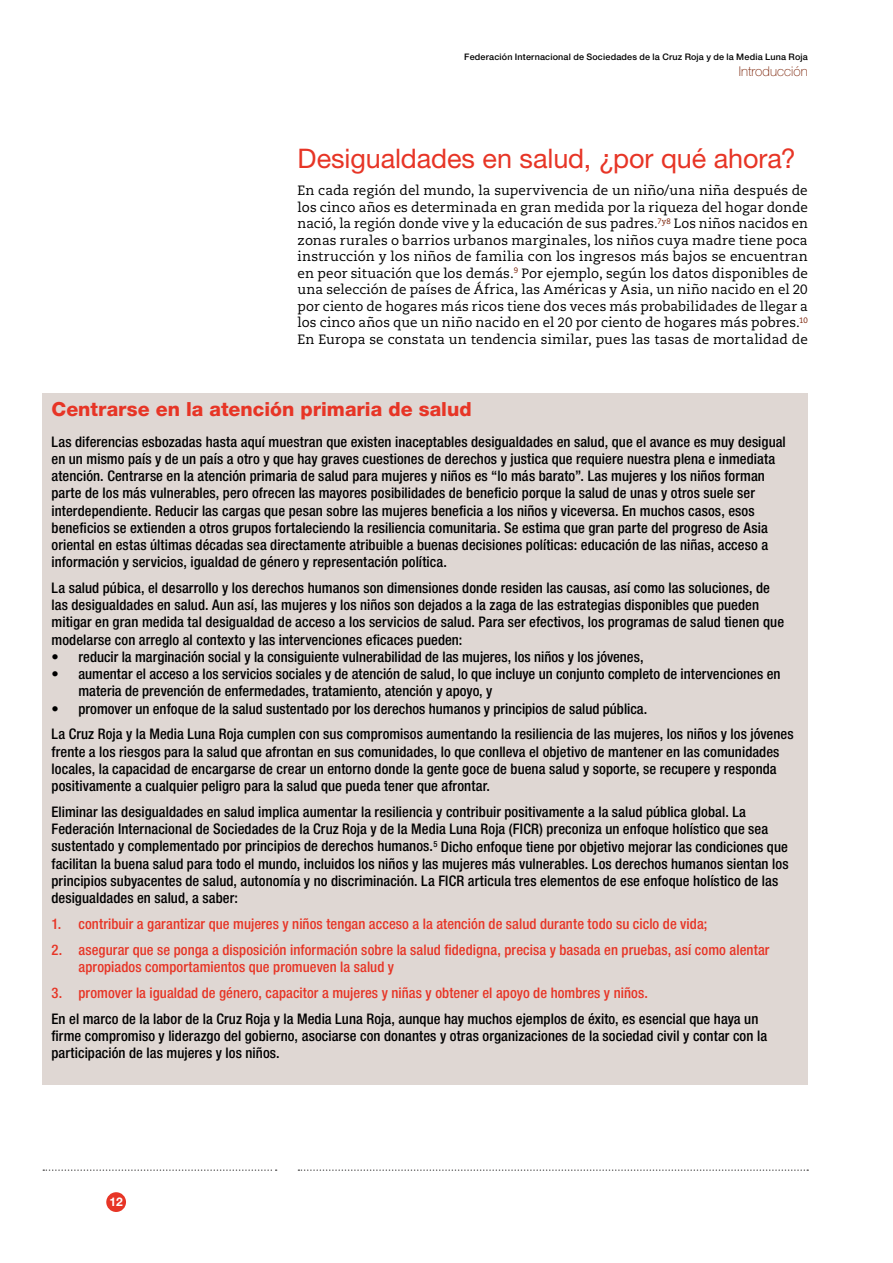
<style>
.page{position:relative;width:893px;height:1263px;background:#fff}
.page>*{position:absolute;margin:0;border:0;box-sizing:border-box;transform-origin:0 0}
.t1{font:27px "Helvetica Neue LT Std";letter-spacing:-.005em;color:#e73526}
.t2{font:800 19.5px "Helvetica Neue LT Std";color:#e73526}
.t3{font:500 condensed 14.7px/17.2px "Helvetica Neue LT Std";letter-spacing:.005em;color:#000}
.t4{font:500 condensed 14.7px/17.2px "Helvetica Neue LT Std";letter-spacing:.005em;color:#e73526}
.t5{font:13.5px/16.5px "Caecilia LT Std";letter-spacing:.01em;color:#000;text-align:justify}
.t6{font:100 13.5px "Helvetica Neue LT Std";letter-spacing:.005em;color:#781d00}
.t7{font:700 12px "Helvetica Neue LT Std";color:#fff}
.t8{font:500 9px "Helvetica Neue LT Std";letter-spacing:.02em;color:#000}
</style>
<div class="page">
<svg style="left:298px;top:1169px;width:510px;height:2px"></svg>
<svg style="left:43px;top:1169px;width:234px;height:2px"></svg>
<div style="left:106px;top:1192px;width:20px;height:20px;background:#e73526;border-radius:50%"></div>
<div style="left:43px;top:393px;width:765px;height:691px;background:#dfd7d3"></div>
<p class="t8" style="left:464px;top:51px;width:345px">Federación Internacional de Sociedades de la Cruz Roja y de la Media Luna Roja</p>
<p class="t6" style="left:739px;top:64px;width:71px">Introducción</p>
<h1 class="t1" style="left:298px;top:142px;width:500px">Desigualdades en salud, ¿por qué ahora?</h1>
<p class="t5" style="left:298px;top:183px;width:512px">En cada región del mundo, la supervivencia de un niño/una niña después de los cinco años es determinada en gran medida por la riqueza del hogar donde nació, la región donde vive y la educación de sus padres.<sup>7y8</sup> Los niños nacidos en zonas rurales o barrios urbanos marginales, los niños cuya madre tiene poca instrucción y los niños de familia con los ingresos más bajos se encuentran en peor situación que los demás.<sup>9</sup> Por ejemplo, según los datos disponibles de una selección de países de África, las Américas y Asia, un niño nacido en el 20 por ciento de hogares más ricos tiene dos veces más probabilidades de llegar a los cinco años que un niño nacido en el 20 por ciento de hogares más pobres.<sup>10<br></sup>En Europa se constata un tendencia similar, pues las tasas de mortalidad de</p>
<h2 class="t2" style="left:52px;top:398px;width:422px">Centrarse en la atención primaria de salud</h2>
<p class="t3" style="left:52px;top:432px;width:736px">Las diferencias esbozadas hasta aquí muestran que existen inaceptables desigualdades en salud, que el avance es muy desigual en un mismo país y de un país a otro y que hay graves cuestiones de derechos y justica que requiere nuestra plena e inmediata atención. Centrarse en la atención primaria de salud para mujeres y niños es “lo más barato”. Las mujeres y los niños forman parte de los más vulnerables, pero ofrecen las mayores posibilidades de beneficio porque la salud de unas y otros suele ser interdependiente. Reducir las cargas que pesan sobre las mujeres beneficia a los niños y viceversa. En muchos casos, esos beneficios se extienden a otros grupos fortaleciendo la resiliencia comunitaria. Se estima que gran parte del progreso de Asia oriental en estas últimas décadas sea directamente atribuible a buenas decisiones políticas: educación de las niñas, acceso a información y servicios, igualdad de género y representación política.</p>
<p class="t3" style="left:52px;top:579px;width:734px">La salud púbica, el desarrollo y los derechos humanos son dimensiones donde residen las causas, así como las soluciones, de las desigualdades en salud. Aun así, las mujeres y los niños son dejados a la zaga de las estrategias disponibles que pueden mitigar en gran medida tal desigualdad de acceso a los servicios de salud. Para ser efectivos, los programas de salud tienen que modelarse con arreglo al contexto y las intervenciones eficaces pueden:</p>
<p class="t3" style="left:52px;top:648px;width:593px">• reducir la marginación social y la consiguiente vulnerabilidad de las mujeres, los niños y los jóvenes,</p>
<p class="t3" style="left:79px;top:665px;width:703px;text-indent:-27px">• aumentar el acceso a los servicios sociales y de atención de salud, lo que incluye un conjunto completo de intervenciones en materia de prevención de enfermedades, tratamiento, atención y apoyo, y</p>
<p class="t3" style="left:52px;top:695px;width:744px;line-height:25.8px">• promover un enfoque de la salud sustentado por los derechos humanos y principios de salud pública.<br>La Cruz Roja y la Media Luna Roja cumplen con sus compromisos aumentando la resiliencia de las mujeres, los niños y los jóvenes</p>
<p class="t3" style="left:52px;top:743px;width:729px">frente a los riesgos para la salud que afrontan en sus comunidades, lo que conlleva el objetivo de mantener en las comunidades locales, la capacidad de encargarse de crear un entorno donde la gente goce de buena salud y soporte, se recupere y responda positivamente a cualquier peligro para la salud que pueda tener que afrontar.</p>
<p class="t3" style="left:52px;top:803px;width:738px">Eliminar las desigualdades en salud implica aumentar la resiliencia y contribuir positivamente a la salud pública global. La Federación Internacional de Sociedades de la Cruz Roja y de la Media Luna Roja (FICR) preconiza un enfoque holístico que sea sustentado y complementado por principios de derechos humanos.<sup>5</sup> Dicho enfoque tiene por objetivo mejorar las condiciones que facilitan la buena salud para todo el mundo, incluidos los niños y las mujeres más vulnerables. Los derechos humanos sientan los principios subyacentes de salud, autonomía y no discriminación. La FICR articula tres elementos de ese enfoque holístico de las desigualdades en salud, a saber:</p>
<p class="t4" style="left:52px;top:915px;width:657px">1. contribuir a garantizar que mujeres y niños tengan acceso a la atención de salud durante todo su ciclo de vida;</p>
<p class="t4" style="left:79px;top:941px;width:692px;text-indent:-27px">2. asegurar que se ponga a disposición información sobre la salud fidedigna, precisa y basada en pruebas, así como alentar apropiados comportamientos que promueven la salud y</p>
<p class="t4" style="left:52px;top:984px;width:598px">3. promover la igualdad de género, capacitor a mujeres y niñas y obtener el apoyo de hombres y niños.</p>
<p class="t3" style="left:52px;top:1009px;width:717px">En el marco de la labor de la Cruz Roja y la Media Luna Roja, aunque hay muchos ejemplos de éxito, es esencial que haya un firme compromiso y liderazgo del gobierno, asociarse con donantes y otras organizaciones de la sociedad civil y contar con la participación de las mujeres y los niños.</p>
<p class="t7" style="left:109px;top:1195px;width:15px">12</p>
</div>
